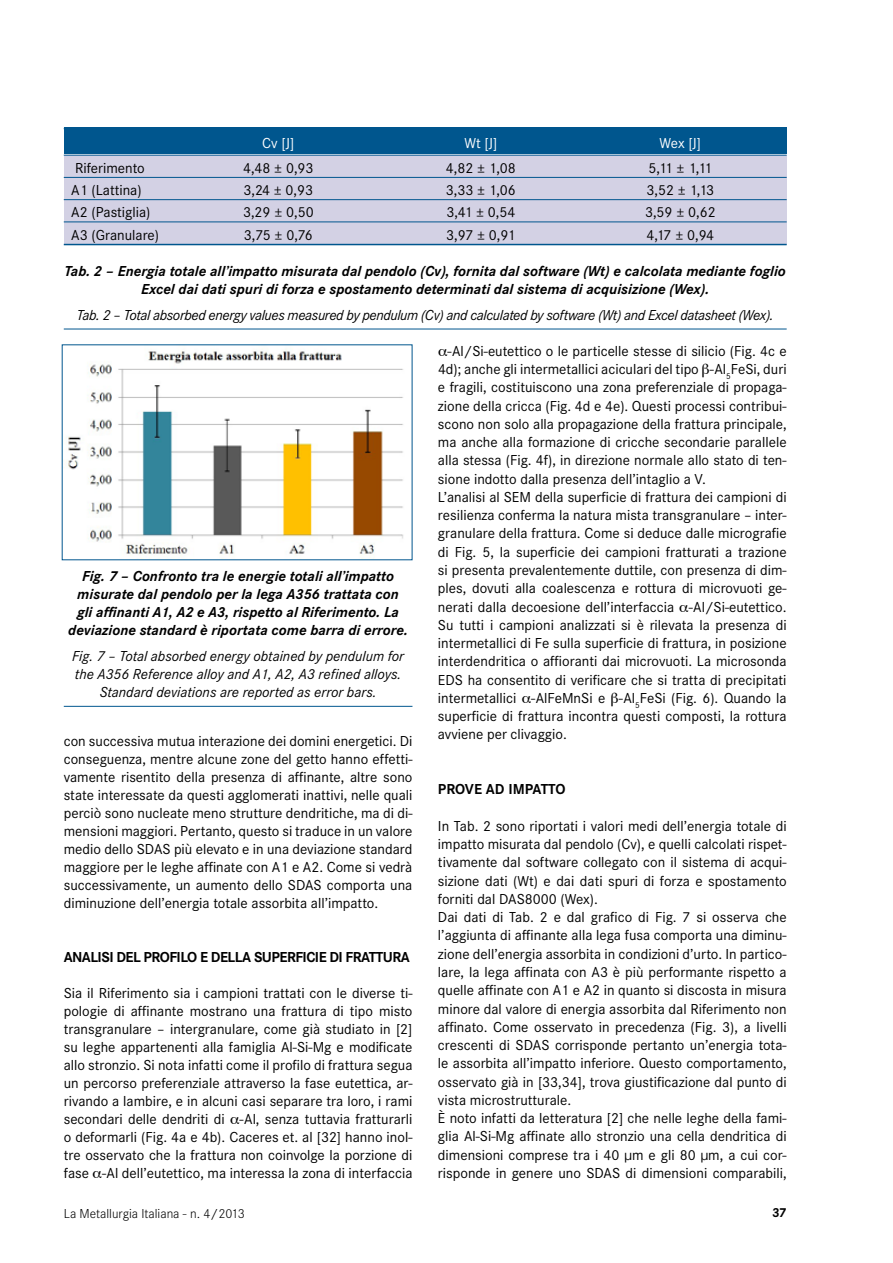
<style>
.page{position:relative;width:893px;height:1263px;background:#fff}
.page>*{position:absolute;margin:0;border:0;box-sizing:border-box;transform-origin:0 0}
.t1{font:15px/18.3px "Corporate S";color:#000;text-align:justify}
.t2{font:italic 700 15px/18px "Corporate S";color:#000;text-align:center}
.t3{font:italic 15px/18px "Corporate S";letter-spacing:-.01em;color:#000;text-align:center}
.t4{font:700 15px "Corporate S";letter-spacing:-.035em;color:#000}
.t5{font:15px "Corporate S";letter-spacing:-.01em;color:#fff}
.t6{font:300 13.5px "Corporate S";color:#000}
.t7{font:700 13.5px "Corporate S";color:#000}
</style>
<div class="page">
<div style="left:64px;top:155px;width:723px;height:89px;background:#d3d1e4"></div>
<div style="left:64px;top:128px;width:723px;height:26px;background:#00568e"></div>
<hr style="left:64px;top:155px;width:723px;height:1px;background:#00568e">
<hr style="left:64px;top:177px;width:723px;height:1px;background:#00568e">
<hr style="left:64px;top:199px;width:723px;height:1px;background:#00568e">
<hr style="left:64px;top:222px;width:723px;height:1px;background:#00568e">
<hr style="left:64px;top:244px;width:723px;height:1px;background:#00568e">
<hr style="left:64px;top:329px;width:723px;height:1px;background:#00568e">
<img style="left:65px;top:349px;width:339px;height:208px">
<hr style="left:64px;top:706px;width:348px;height:1px;background:#00568e">
<p class="t5" style="left:262px;top:134px;width:33px">Cv [J]</p>
<p class="t5" style="left:464px;top:134px;width:34px">Wt [J]</p>
<p class="t5" style="left:660px;top:134px;width:43px">Wex [J]</p>
<p class="t1" style="left:75px;top:159px;width:71px">Riferimento</p>
<p class="t1" style="left:243px;top:159px;width:72px">4,48 ± 0,93</p>
<p class="t1" style="left:446px;top:159px;width:72px">4,82 ± 1,08</p>
<p class="t1" style="left:648px;top:159px;width:65px">5,11 ± 1,11</p>
<p class="t1" style="left:71px;top:181px;width:72px">A1 (Lattina)</p>
<p class="t1" style="left:243px;top:181px;width:71px">3,24 ± 0,93</p>
<p class="t1" style="left:446px;top:181px;width:72px">3,33 ± 1,06</p>
<p class="t1" style="left:646px;top:181px;width:69px">3,52 ± 1,13</p>
<p class="t1" style="left:71px;top:203px;width:81px">A2 (Pastiglia)</p>
<p class="t1" style="left:243px;top:203px;width:72px">3,29 ± 0,50</p>
<p class="t1" style="left:446px;top:203px;width:71px">3,41 ± 0,54</p>
<p class="t1" style="left:645px;top:203px;width:72px">3,59 ± 0,62</p>
<p class="t1" style="left:71px;top:225px;width:89px">A3 (Granulare)</p>
<p class="t1" style="left:244px;top:225px;width:70px">3,75 ± 0,76</p>
<p class="t1" style="left:446px;top:225px;width:71px">3,97 ± 0,91</p>
<p class="t1" style="left:646px;top:225px;width:69px">4,17 ± 0,94</p>
<p class="t2" style="left:65px;top:262px;width:723px">Tab. 2 – Energia totale all’impatto misurata dal pendolo (Cv), fornita dal software (Wt) e calcolata mediante foglio<br>Excel dai dati spuri di forza e spostamento determinati dal sistema di acquisizione (Wex).</p>
<p class="t3" style="left:77px;top:306px;width:698px">Tab. 2 – Total absorbed energy values measured by pendulum (Cv) and calculated by software (Wt) and Excel datasheet (Wex).</p>
<p class="t2" style="left:68px;top:567px;width:341px">Fig. 7 – Confronto tra le energie totali all’impatto misurate dal pendolo per la lega A356 trattata con gli affinanti A1, A2 e A3, rispetto al Riferimento. La deviazione standard è riportata come barra di errore.</p>
<p class="t3" style="left:72px;top:648px;width:333px">Fig. 7 – Total absorbed energy obtained by pendulum for the A356 Reference alloy and A1, A2, A3 refined alloys.<br>Standard deviations are reported as error bars.</p>
<p class="t1" style="left:64px;top:732px;width:350px">con successiva mutua interazione dei domini energetici. Di conseguenza, mentre alcune zone del getto hanno effetti&shy;vamente risentito della presenza di affinante, altre sono state interessate da questi agglomerati inattivi, nelle quali perciò sono nucleate meno strutture dendritiche, ma di di&shy;mensioni maggiori. Pertanto, questo si traduce in un valore medio dello SDAS più elevato e in una deviazione standard maggiore per le leghe affinate con A1 e A2. Come si vedrà successivamente, un aumento dello SDAS comporta una diminuzione dell’energia totale assorbita all’impatto.</p>
<p class="t4" style="left:64px;top:948px;width:314px">ANALISI DEL PROFILO E DELLA SUPERFICIE DI FRATTUR</p>
<p class="t4" style="left:401px;top:948px;width:11px">A</p>
<p class="t1" style="left:64px;top:984px;width:350px">Sia il Riferimento sia i campioni trattati con le diverse ti&shy;pologie di affinante mostrano una frattura di tipo misto transgranulare – intergranulare, come già studiato in [2] su leghe appartenenti alla famiglia Al-Si-Mg e modificate allo stronzio. Si nota infatti come il profilo di frattura segua un percorso preferenziale attraverso la fase eutettica, ar&shy;rivando a lambire, e in alcuni casi separare tra loro, i rami secondari delle dendriti di -Al, senza tuttavia fratturarli o deformarli (Fig. 4a e 4b). Caceres et. al [32] hanno inol&shy;tre osservato che la frattura non coinvolge la porzione di fase -Al dell’eutettico, ma interessa la zona di interfaccia</p>
<p class="t1" style="left:438px;top:342px;width:350px;text-align:left;text-indent:9px">-Al/Si-eutettico o le particelle stesse di silicio (Fig. 4c e 4d); anche gli intermetallici aciculari del tipo -Al<sub>5</sub>FeSi, duri e fragili, costituiscono una zona preferenziale di propaga&shy;zione della cricca (Fig. 4d e 4e). Questi processi contribui&shy;scono non solo alla propagazione della frattura principale, ma anche alla formazione di cricche secondarie parallele alla stessa (Fig. 4f), in direzione normale allo stato di ten&shy;sione indotto dalla presenza dell’intaglio a V.<br>L’analisi al SEM della superficie di frattura dei campioni di resilienza conferma la natura mista transgranulare – inter&shy;granulare della frattura. Come si deduce dalle micrografie di Fig. 5, la superficie dei campioni fratturati a trazione si presenta prevalentemente duttile, con presenza di dim&shy;ples, dovuti alla coalescenza e rottura di microvuoti ge&shy;nerati dalla decoesione dell’interfaccia -Al/Si-eutettico.<br>Su tutti i campioni analizzati si è rilevata la presenza di intermetallici di Fe sulla superficie di frattura, in posizione interdendritica o affioranti dai microvuoti. La microsonda EDS ha consentito di verificare che si tratta di precipitati intermetallici -AlFeMnSi e -Al<sub>5</sub>FeSi (Fig. 6). Quando la superficie di frattura incontra questi composti, la rottura avviene per clivaggio.</p>
<p class="t4" style="left:438px;top:781px;width:19px">PROV</p>
<p class="t4" style="left:474px;top:781px;width:76px">E AD IMPATTO</p>
<p class="t1" style="left:438px;top:817px;width:350px;text-align:left">In Tab. 2 sono riportati i valori medi dell’energia totale di impatto misurata dal pendolo (Cv), e quelli calcolati rispet&shy;tivamente dal software collegato con il sistema di acqui&shy;sizione dati (Wt) e dai dati spuri di forza e spostamento forniti dal DAS8000 (Wex).<br>Dai dati di Tab. 2 e dal grafico di Fig. 7 si osserva che l’aggiunta di affinante alla lega fusa comporta una diminu&shy;zione dell’energia assorbita in condizioni d’urto. In partico&shy;lare, la lega affinata con A3 è più performante rispetto a quelle affinate con A1 e A2 in quanto si discosta in misura minore dal valore di energia assorbita dal Riferimento non affinato. Come osservato in precedenza (Fig. 3), a livelli crescenti di SDAS corrisponde pertanto un’energia tota&shy;le assorbita all’impatto inferiore. Questo comportamento, osservato già in [33,34], trova giustificazione dal punto di vista microstrutturale.<br>È noto infatti da letteratura [2] che nelle leghe della fami&shy;glia Al-Si-Mg affinate allo stronzio una cella dendritica di dimensioni comprese tra i 40 μm e gli 80 μm, a cui cor&shy;risponde in genere uno SDAS di dimensioni comparabili,</p>
<p class="t6" style="left:64px;top:1206px;width:182px">La Metallurgia Italiana - n. 4/2013</p>
<p class="t7" style="left:772px;top:1205px;width:16px">37</p>
</div>
